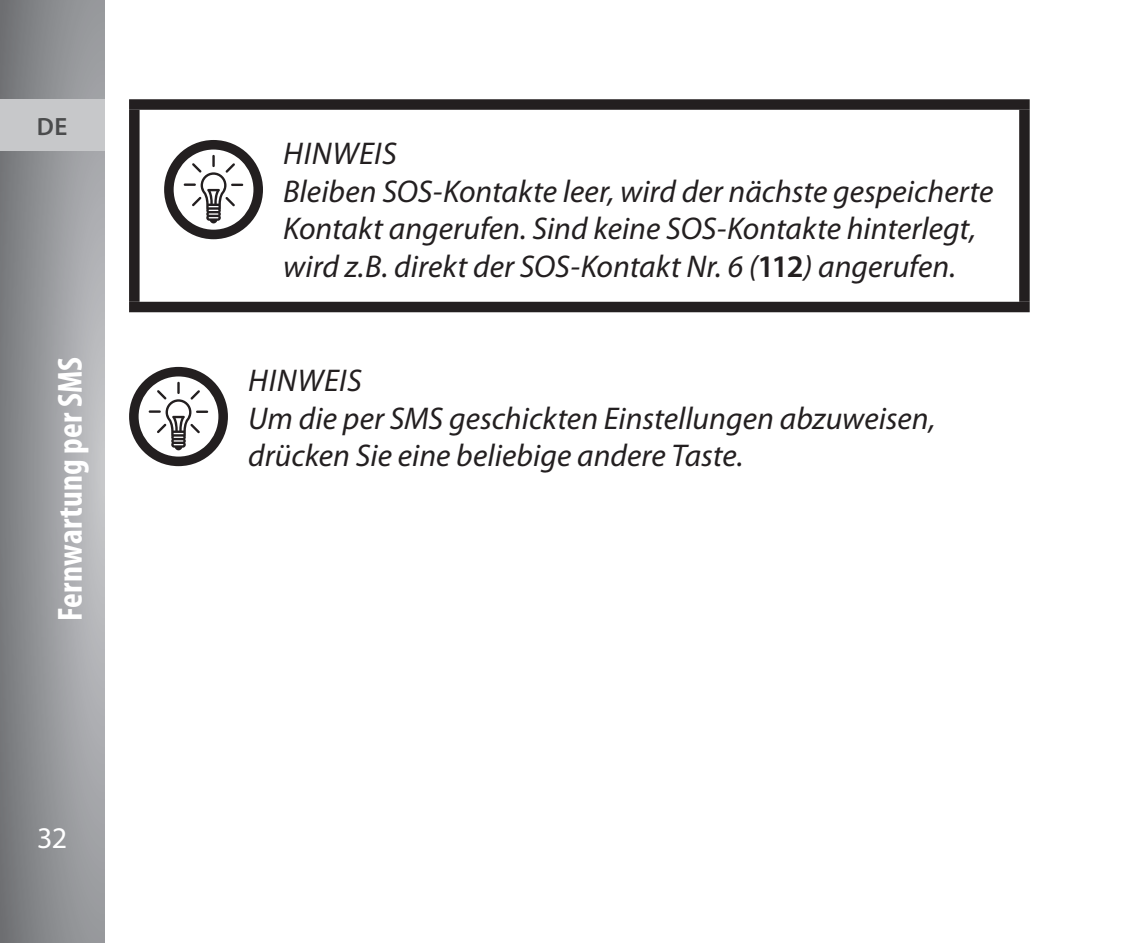
<style>
.page{position:relative;width:1122px;height:943px;background:#fff}
.page>*{position:absolute;margin:0;border:0;box-sizing:border-box;transform-origin:0 0}
.t1{font:700 condensed 35px "Myriad Pro";letter-spacing:.005em;color:#fff}
.t2{font:italic 31.5px/37.8px "Myriad Pro";color:#231f20}
.t3{font:30.1px "Myriad Pro";color:#fff}
.t4{font:600 25.2px "Myriad Pro";color:#4b4c4d}
.s1{font-weight:600;font-style:normal}
</style>
<div class="page">
<svg style="left:0;top:0;width:104px;height:943px;background:#95979a"></svg>
<div style="left:0;top:99px;width:104px;height:51px;background:#c7c8ca"></div>
<div style="left:129px;top:99px;width:900px;height:11px;background:#231f20"></div>
<div style="left:129px;top:110px;width:10px;height:192px;background:#231f20"></div>
<div style="left:1018px;top:110px;width:11px;height:192px;background:#231f20"></div>
<div style="left:129px;top:302px;width:900px;height:10px;background:#231f20"></div>
<svg style="left:164px;top:140px;width:99px;height:99px"></svg>
<svg style="left:129px;top:367px;width:99px;height:99px"></svg>
<p class="t4" style="left:37px;top:111px;width:32px">DE</p>
<p class="t1" style="left:48px;top:621px;width:266px;rotate:-90deg">Fernwartung per SMS</p>
<p class="t3" style="left:37px;top:819px;width:32px">32</p>
<p class="t2" style="left:283px;top:134px;width:711px">HINWEIS<br>Bleiben SOS-Kontakte leer, wird der nächste gespeicherte Kontakt angerufen. Sind keine SOS-Kontakte hinterlegt, wird z.B. direkt der SOS-Kontakt Nr. 6 (<span class="s1">112</span>) angerufen.</p>
<p class="t2" style="left:248px;top:361px;width:688px">HINWEIS<br>Um die per SMS geschickten Einstellungen abzuweisen, drücken Sie eine beliebige andere Taste.</p>
</div>
